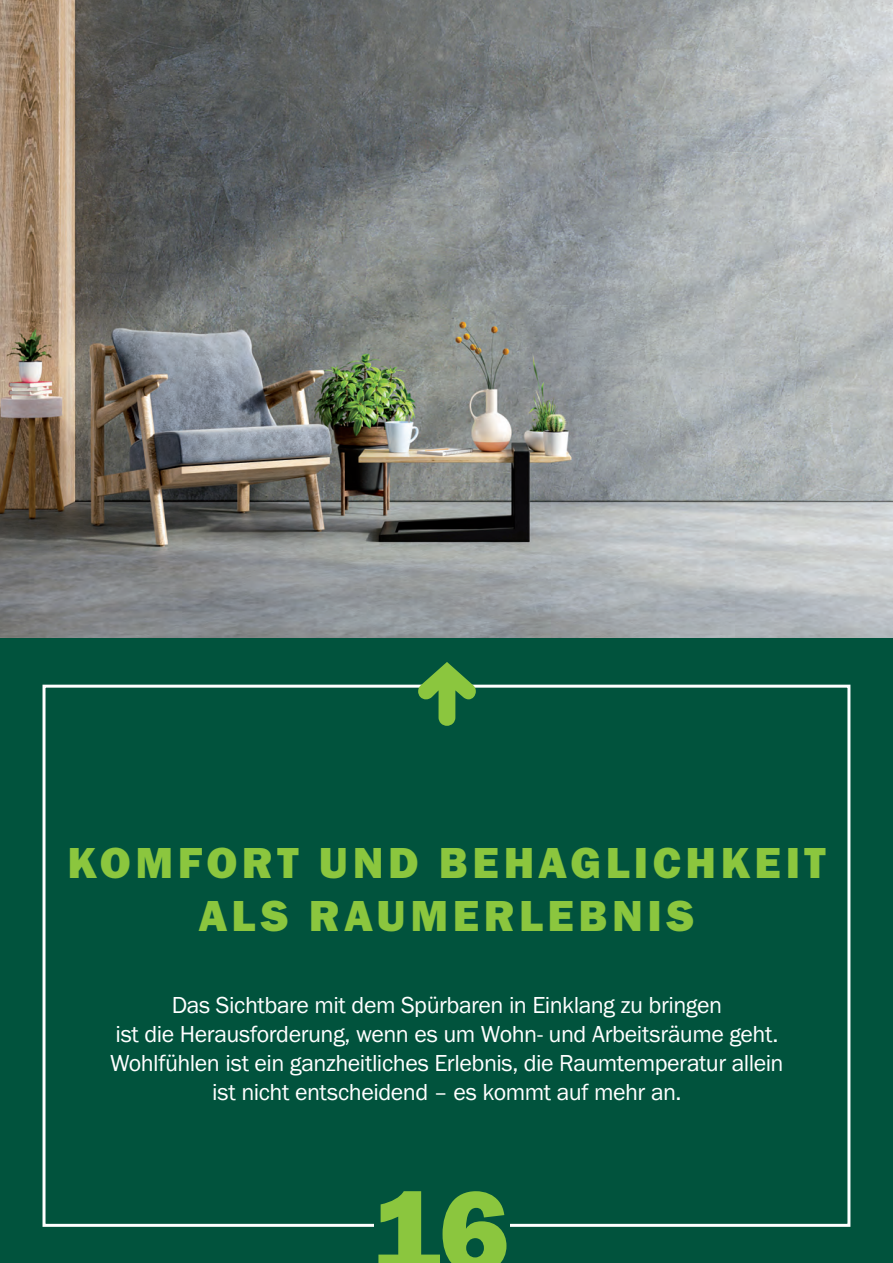
<style>
.page{position:relative;width:893px;height:1263px;background:#fff}
.page>*{position:absolute;margin:0;border:0;box-sizing:border-box;transform-origin:0 0}
.t1{font:120px "Franklin Gothic URW Hea";color:#8bc63e}
.t2{font:45px/52.5px "Franklin Gothic URW Hea";letter-spacing:.1em;color:#8bc63e;text-align:center}
.t3{font:24px/28.8px "Franklin Gothic URW Boo";letter-spacing:-.02em;color:#fff;text-align:center}
</style>
<div class="page">
<div style="left:0;top:638px;width:893px;height:625px;background:#01533d"></div>
<div style="left:43px;top:685px;width:807px;height:542px;border:3px solid #fff"></div>
<svg style="left:418px;top:662px;width:58px;height:64px"></svg>
<img style="left:0;top:0;width:893px;height:638px">
<div style="left:374px;top:1201px;width:135px;height:55px;background:#01533d"></div>
<h2 class="t2" style="left:67px;top:836px;width:760px">KOMFORT UND BEHAGLICHKEIT<br>ALS RAUMERLEBNIS</h2>
<p class="t3" style="left:110px;top:990px;width:675px">Das Sichtbare mit dem Spürbaren in Einklang zu bringen<br>ist die Herausforderung, wenn es um Wohn- und Arbeitsräume geht.<br>Wohlfühlen ist ein ganzheitliches Erlebnis, die Raumtemperatur allein ist nicht entscheidend – es kommt auf mehr an.</p>
<h1 class="t1" style="left:371px;top:1154px;width:140px">16</h1>
</div>
